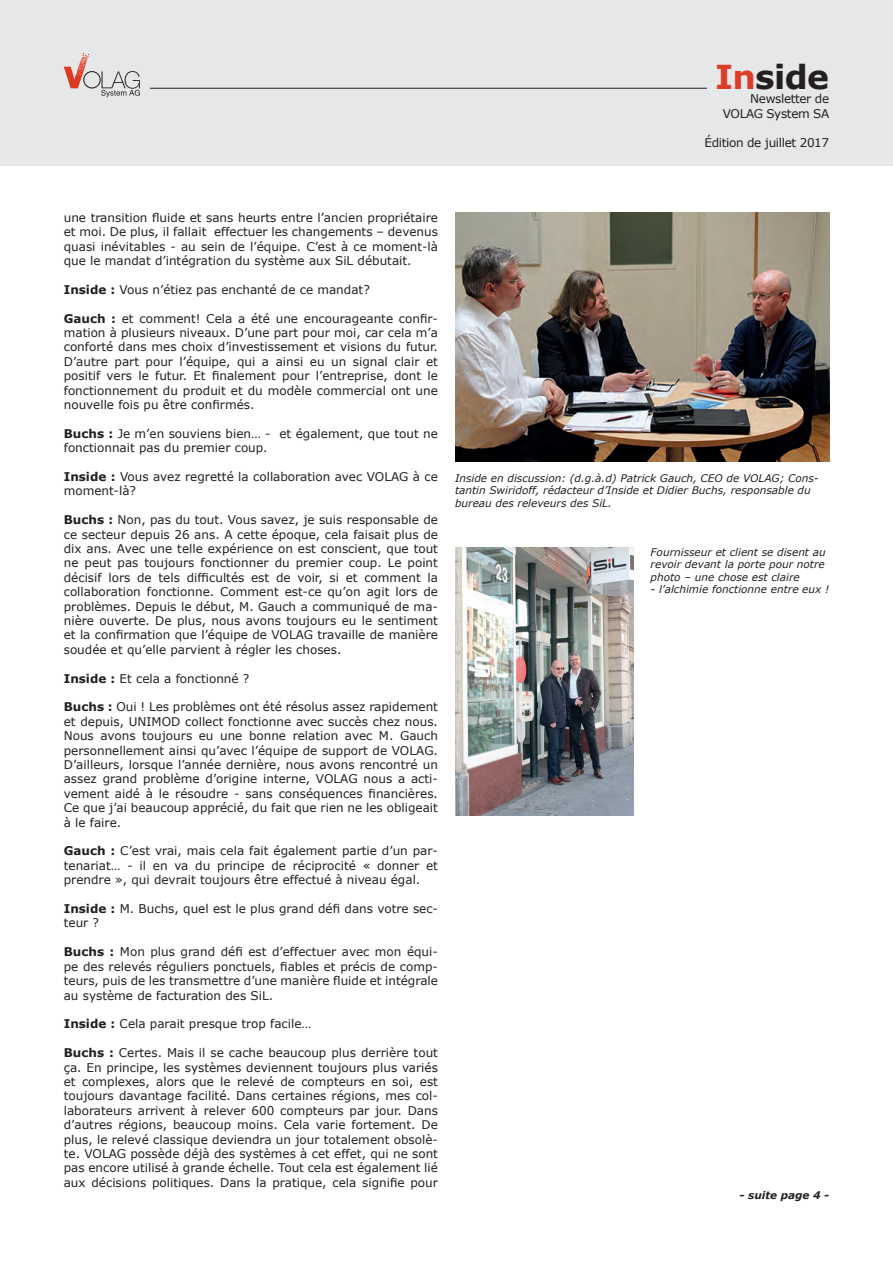
<style>
.page{position:relative;width:893px;height:1263px;background:#fff}
.page>*{position:absolute;margin:0;border:0;box-sizing:border-box;transform-origin:0 0}
.t1{font:700 33px "Verdana";letter-spacing:-.02em;color:#231f20}
.t2{font:12px/14.4px "Verdana";color:#231f20;text-align:justify}
.t3{font:12px/14.4px "Verdana";letter-spacing:-.03em;color:#231f20;text-align:right}
.t4{font:italic 10.5px/12.6px "Verdana";color:#231f20}
.t5{font:italic 700 10.5px "Verdana";color:#231f20}
.s1{color:#dd3d26}
.s2{font-weight:700}
</style>
<div class="page">
<div style="left:0;top:0;width:893px;height:166px;background:#e6e7e9"></div>
<hr style="left:150px;top:88px;width:557px;height:1px;background:#231f20">
<svg style="left:64px;top:53px;width:76px;height:44px"></svg>
<img style="left:455px;top:213px;width:374px;height:249px">
<img style="left:455px;top:547px;width:179px;height:268px">
<h1 class="t1" style="left:715px;top:56px;width:116px"><span class="s1">In</span>side</h1>
<p class="t3" style="left:723px;top:92px;width:108px">Newsletter de<br>VOLAG System SA</p>
<p class="t3" style="left:705px;top:135px;width:126px">Édition de juillet 2017</p>
<p class="t2" style="left:64px;top:210px;width:376px">une transition fluide et sans heurts entre l’ancien propriétaire et moi. De plus, il fallait effectuer les changements – devenus quasi inévitables - au sein de l’équipe. C’est à ce moment-là que le mandat d’intégration du système aux SiL débutait.</p>
<p class="t2" style="left:64px;top:282px;width:308px"><span class="s2">Inside :</span> Vous n’étiez pas enchanté de ce mandat?</p>
<p class="t2" style="left:64px;top:311px;width:376px"><span class="s2">Gauch :</span> et comment! Cela a été une encourageante confir&shy;mation à plusieurs niveaux. D’une part pour moi, car cela m’a conforté dans mes choix d’investissement et visions du futur.<br>D’autre part pour l’équipe, qui a ainsi eu un signal clair et positif vers le futur. Et finalement pour l’entreprise, dont le fonctionnement du produit et du modèle commercial ont une nouvelle fois pu être confirmés.</p>
<p class="t2" style="left:64px;top:426px;width:376px"><span class="s2">Buchs :</span> Je m’en souviens bien… - et également, que tout ne fonctionnait pas du premier coup.</p>
<p class="t2" style="left:64px;top:470px;width:376px"><span class="s2">Inside :</span> Vous avez regretté la collaboration avec VOLAG à ce moment-là?</p>
<p class="t2" style="left:64px;top:513px;width:376px"><span class="s2">Buchs :</span> Non, pas du tout. Vous savez, je suis responsable de ce secteur depuis 26 ans. A cette époque, cela faisait plus de dix ans. Avec une telle expérience on est conscient, que tout ne peut pas toujours fonctionner du premier coup. Le point décisif lors de tels difficultés est de voir, si et comment la collaboration fonctionne. Comment est-ce qu’on agit lors de problèmes. Depuis le début, M. Gauch a communiqué de ma&shy;nière ouverte. De plus, nous avons toujours eu le sentiment et la confirmation que l’équipe de VOLAG travaille de manière soudée et qu’elle parvient à régler les choses.</p>
<p class="t2" style="left:64px;top:671px;width:187px"><span class="s2">Inside :</span> Et cela a fonctionné ?</p>
<p class="t2" style="left:64px;top:700px;width:376px"><span class="s2">Buchs :</span> Oui ! Les problèmes ont été résolus assez rapidement et depuis, UNIMOD collect fonctionne avec succès chez nous.<br>Nous avons toujours eu une bonne relation avec M. Gauch personnellement ainsi qu’avec l’équipe de support de VOLAG.<br>D’ailleurs, lorsque l’année dernière, nous avons rencontré un assez grand problème d’origine interne, VOLAG nous a acti&shy;vement aidé à le résoudre - sans conséquences financières.<br>Ce que j’ai beaucoup apprécié, du fait que rien ne les obligeait à le faire.</p>
<p class="t2" style="left:64px;top:844px;width:376px"><span class="s2">Gauch :</span> C’est vrai, mais cela fait également partie d’un par&shy;tenariat… - il en va du principe de réciprocité « donner et prendre », qui devrait toujours être effectué à niveau égal.</p>
<p class="t2" style="left:64px;top:902px;width:376px"><span class="s2">Inside :</span> M. Buchs, quel est le plus grand défi dans votre sec&shy;teur ?</p>
<p class="t2" style="left:64px;top:945px;width:376px"><span class="s2">Buchs :</span> Mon plus grand défi est d’effectuer avec mon équi&shy;pe des relevés réguliers ponctuels, fiables et précis de comp&shy;teurs, puis de les transmettre d’une manière fluide et intégrale au système de facturation des SiL.</p>
<p class="t2" style="left:64px;top:1017px;width:249px"><span class="s2">Inside :</span> Cela parait presque trop facile…</p>
<p class="t2" style="left:64px;top:1046px;width:376px"><span class="s2">Buchs :</span> Certes. Mais il se cache beaucoup plus derrière tout ça. En principe, les systèmes deviennent toujours plus variés et complexes, alors que le relevé de compteurs en soi, est toujours davantage facilité. Dans certaines régions, mes col&shy;laborateurs arrivent à relever 600 compteurs par jour. Dans d’autres régions, beaucoup moins. Cela varie fortement. De plus, le relevé classique deviendra un jour totalement obsolè&shy;te. VOLAG possède déjà des systèmes à cet effet, qui ne sont pas encore utilisé à grande échelle. Tout cela est également lié aux décisions politiques. Dans la pratique, cela signifie pour</p>
<p class="t4" style="left:455px;top:472px;width:365px">Inside en discussion: (d.g.à.d) Patrick Gauch, CEO de VOLAG; Cons&shy;tantin Swiridoff, rédacteur d’Inside et Didier Buchs, responsable du bureau des releveurs des SiL.</p>
<p class="t4" style="left:651px;top:546px;width:177px;text-align:justify">Fournisseur et client se disent au revoir devant la porte pour notre photo – une chose est claire</p>
<p class="t4" style="left:651px;top:583px;width:180px">- l’alchimie fonctionne entre eux !</p>
<p class="t5" style="left:740px;top:1188px;width:91px">- suite page 4 -</p>
</div>
